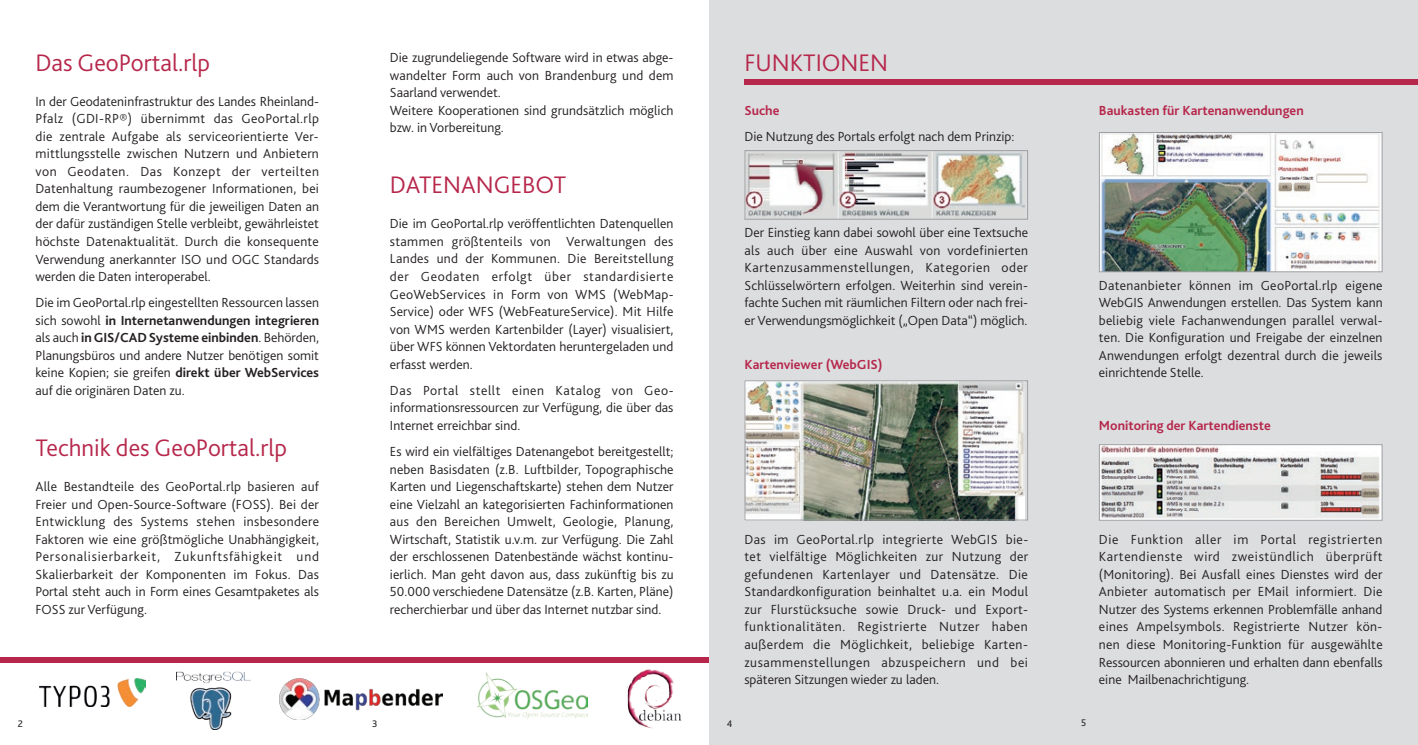
<style>
.page{position:relative;width:1418px;height:745px;background:#fff}
.page>*{position:absolute;margin:0;border:0;box-sizing:border-box;transform-origin:0 0}
.t1{font:300 25px "Bliss 2";color:#b6274b}
.t2{font:300 13.75px/17.5px "Bliss 2";color:#231f20;text-align:justify}
.t3{font:700 13.75px "Bliss 2";color:#b6274b}
.t4{font:10px "Bliss 2";color:#231f20}
.s1{font-weight:700}
</style>
<div class="page">
<div style="left:709px;top:0;width:708px;height:744px;background:#dcdddf"></div>
<img style="left:746px;top:152px;width:278px;height:65px">
<div style="left:744px;top:150px;width:284px;height:69px;border:1px solid #9d9fa2"></div>
<img style="left:746px;top:382px;width:278px;height:136px">
<div style="left:744px;top:380px;width:284px;height:140px;border:1px solid #9d9fa2"></div>
<img style="left:1100px;top:134px;width:280px;height:136px">
<div style="left:1098px;top:132px;width:284px;height:140px;border:1px solid #9d9fa2"></div>
<img style="left:1100px;top:446px;width:280px;height:72px">
<div style="left:1098px;top:444px;width:284px;height:76px;border:1px solid #9d9fa2"></div>
<img style="left:39px;top:678px;width:106px;height:28px">
<img style="left:176px;top:671px;width:75px;height:57px">
<img style="left:627px;top:669px;width:55px;height:58px">
<img style="left:477px;top:672px;width:110px;height:45px">
<img style="left:279px;top:678px;width:164px;height:40px">
<div style="left:744px;top:79px;width:673px;height:6px;background:#b6274b"></div>
<div style="left:0;top:657px;width:709px;height:5px;background:#b6274b"></div>
<h1 class="t1" style="left:35px;top:47px;width:176px">Das GeoPortal.rlp</h1>
<p class="t2" style="left:35px;top:92px;width:285px">I n der Geodateninfrastruktur des Landes Rheinland-Pfalz (GDI -RP®) übernimmt das GeoPortal.rlp die zentrale Aufgabe als serviceorientierte Ver&shy;mittlungsstelle zwischen N utzern und Anbietern von Geodaten. Das Konzept der verteilten Datenhaltung raumbezogener I nformationen, bei dem die Verantwortung für die jeweiligen Daten an der dafür zuständigen Stelle verbleibt, gewährleistet höchste Datenaktualität. Durch die konsequente Verwendung anerkannter I SO und OGC Standards werden die Daten interoperabel.</p>
<p class="t2" style="left:35px;top:293px;width:285px">Die im GeoPortal.rlp eingestellten Ressourcen lassen sich sowohl <span class="s1">in Internetanwendungen integrieren </span>als auch <span class="s1">in GIS/CAD Systeme einbinden</span>. Behörden, Planungsbüros und andere N utzer benötigen somit keine Kopien; sie greifen <span class="s1">direkt über WebServices </span>auf die originären Daten zu.</p>
<h1 class="t1" style="left:35px;top:432px;width:253px">Technik des GeoPortal.rlp</h1>
<p class="t2" style="left:35px;top:477px;width:285px">Alle Bestandteile des GeoPortal.rlp basieren auf Freier und Open-Source-Software (FOSS). Bei der Entwicklung des Systems stehen insbesondere Faktoren wie eine größtmögliche U nabhängigkeit, Personalisierbarkeit, Zukunftsfähigkeit und Skalierbarkeit der Komponenten im Fokus. Das Portal steht auch in Form eines Gesamtpaketes als FOSS zur Verfügung.</p>
<p class="t2" style="left:390px;top:48px;width:285px;text-align:left">Die zugrundeliegende Software wird in etwas abge&shy;wandelter Form auch von Brandenburg und dem Saarland verwendet.<br>Weitere Kooperationen sind grundsätzlich möglich bzw. in Vorbereitung.</p>
<h1 class="t1" style="left:744px;top:47px;width:145px">Funktionen</h1>
<p class="t3" style="left:744px;top:101px;width:37px">Suche</p>
<p class="t2" style="left:744px;top:127px;width:271px">Die N utzung des Portals erfolgt nach dem Prinzip:</p>
<h1 class="t1" style="left:390px;top:169px;width:178px">Datenang ebot</h1>
<p class="t2" style="left:390px;top:214px;width:285px">Die im GeoPortal.rlp veröffentlichten Datenquellen stammen größtenteils von Verwaltungen des Landes und der Kommunen. Die Bereitstellung der Geodaten erfolgt über standardisierte GeoWebServices in Form von WMS (WebMap-Service) oder WFS (WebFeatureService). Mit H ilfe von WMS werden Kartenbilder (Layer) visualisiert, über WFS können Vektordaten heruntergeladen und erfasst werden.</p>
<p class="t2" style="left:390px;top:381px;width:285px">Das Portal stellt einen Katalog von Geo&shy;informationsressourcen zur Verfügung, die über das I nternet erreichbar sind.</p>
<p class="t2" style="left:390px;top:442px;width:285px">Es wird ein vielfältiges Datenangebot bereitgestellt; neben Basisdaten (z.B. Luftbilder, Topographische Karten und Liegenschaftskarte) stehen dem N utzer eine Vielzahl an kategorisierten Fachinformationen aus den Bereichen U mwelt, Geologie, Planung, Wirtschaft, Statistik u.v.m. zur Verfügung. Die Zahl der erschlossenen Datenbestände wächst kontinu&shy;ierlich. Man geht davon aus, dass zukünftig bis zu 50.000 verschiedene Datensätze (z.B. Karten, Pläne) recherchierbar und über das I nternet nutzbar sind.</p>
<p class="t2" style="left:744px;top:223px;width:285px">Der Einstieg kann dabei sowohl über eine Textsuche als auch über eine Auswahl von vordefinierten Kartenzusammenstellungen, Kategorien oder Schlüsselwörtern erfolgen. Weiterhin sind verein&shy;fachte Suchen mit räumlichen Filtern oder nach frei&shy;er Verwendungsmöglichkeit („Open Data“) möglich.</p>
<p class="t3" style="left:744px;top:355px;width:140px">Kartenviewer (WebGIS)</p>
<p class="t2" style="left:744px;top:530px;width:285px">Das im GeoPortal.rlp integrierte WebGI S bie&shy;tet vielfältige Möglichkeiten zur N utzung der gefundenen Kartenlayer und Datensätze. Die Standardkonfiguration beinhaltet u.a. ein Modul zur Flurstücksuche sowie Druck- und Export&shy;funktionalitäten. Registrierte N utzer haben außerdem die Möglichkeit, beliebige Karten&shy;zusammenstellungen abzuspeichern und bei späteren Sitzungen wieder zu laden.</p>
<p class="t4" style="left:18px;top:717px;width:7px">2</p>
<p class="t4" style="left:372px;top:717px;width:7px">3</p>
<p class="t4" style="left:726px;top:717px;width:7px">4</p>
<p class="t4" style="left:1081px;top:716px;width:7px">5</p>
<p class="t3" style="left:1098px;top:101px;width:206px">Baukasten für Kartenanwendungen</p>
<p class="t2" style="left:1098px;top:276px;width:285px">Datenanbieter können im GeoPortal.rlp eigene WebGI S Anwendungen erstellen. Das System kann beliebig viele Fachanwendungen parallel verwal&shy;ten. Die Konfiguration und Freigabe der einzelnen Anwendungen erfolgt dezentral durch die jeweils einrichtende Stelle.</p>
<p class="t3" style="left:1098px;top:416px;width:173px">Monitoring der Kartendienste</p>
<p class="t2" style="left:1098px;top:530px;width:285px">Die Funktion aller im Portal registrierten Kartendienste wird zweistündlich überprüft (Monitoring). Bei Ausfall eines Dienstes wird der Anbieter automatisch per EMail informiert. Die N utzer des Systems erkennen Problemfälle anhand eines Ampelsymbols. Registrierte N utzer kön&shy;nen diese Monitoring-Funktion für ausgewählte Ressourcen abonnieren und erhalten dann ebenfalls eine Mailbenachrichtigung.</p>
</div>
